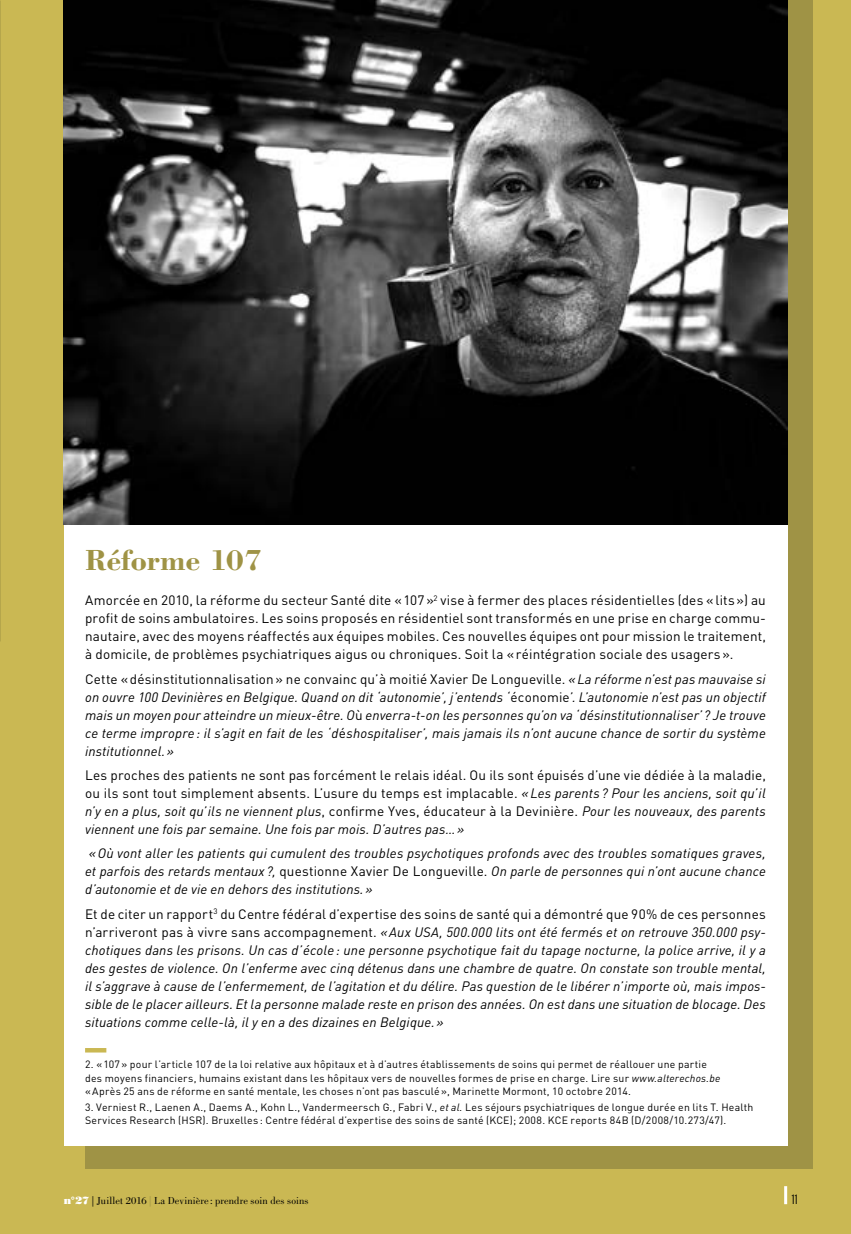
<style>
.page{position:relative;width:851px;height:1234px;background:#fff}
.page>*{position:absolute;margin:0;border:0;box-sizing:border-box;transform-origin:0 0}
.t1{font:700 30px "Bodoni";letter-spacing:-.015em;color:#9f9345}
.t2{font:italic 13.5px/18px "DIN";letter-spacing:.01em;color:#000;text-align:justify}
.t3{font:13.5px/18px "DIN";letter-spacing:.01em;color:#000;text-align:justify}
.t4{font:300 extra-condensed 13.5px "Interstate";color:#000}
.t5{font:10.5px/13.5px "DIN";letter-spacing:.02em;color:#000}
.t6{font:10.5px "Bodoni";letter-spacing:.015em;color:#000}
.s1{font-style:normal}
.s2{font-style:italic}
.s3{font-family:"Bodoni Poster";color:#fff}
.s4{color:#9f9345}
</style>
<div class="page">
<div style="left:0;top:0;width:850px;height:1233px;background:#cab853"></div>
<div style="left:85px;top:0;width:727px;height:1167px;background:#9f9345"></div>
<div style="left:64px;top:524px;width:723px;height:621px;background:#fff"></div>
<div style="left:85px;top:1047px;width:21px;height:5px;background:#cab853"></div>
<img style="left:64px;top:0;width:723px;height:524px">
<hr style="left:784px;top:1185px;width:3px;height:18px;background:#fff">
<h1 class="t1" style="left:85px;top:540px;width:178px">Réforme 107</h1>
<p class="t3" style="left:85px;top:591px;width:682px">Amorcée en 2010, la réforme du secteur Santé dite «107»<sup>2</sup> vise à fermer des places résidentielles (des «lits») au profit de soins ambulatoires. Les soins proposés en résidentiel sont transformés en une prise en charge commu&shy;nautaire, avec des moyens réaffectés aux équipes mobiles. Ces nouvelles équipes ont pour mission le traitement, à domicile, de problèmes psychiatriques aigus ou chroniques. Soit la «réintégration sociale des usagers».</p>
<p class="t2" style="left:85px;top:669px;width:682px"><span class="s1">Cette «désinstitutionnalisation» ne convainc qu’à moitié Xavier De Longueville.</span> «La réforme n’est pas mauvaise si on ouvre 100 Devinières en Belgique. Quand on dit ‘autonomie’, j’entends ‘<span class="s1">économie</span>’. L’autonomie n’est pas un objectif mais un moyen pour atteindre un mieux-être. O<span class="s1">ù</span> enverra-t-on les personnes qu’on va ‘désinstitutionnaliser’ ? Je trouve ce terme impropre : il s’agit en fait de les ‘d<span class="s1">é</span>shospitaliser’, mais jamais ils n’ont aucune chance de sortir du système institutionnel.»</p>
<p class="t3" style="left:85px;top:765px;width:682px">Les proches des patients ne sont pas forcément le relais idéal. Ou ils sont épuisés d’une vie dédiée à la maladie, ou ils sont tout simplement absents. L’usure du temps est implacable. <span class="s2">«Les parents ? Pour les anciens, soit qu’il n’y en a plus, soit qu’ils ne viennent plus</span>, confirme Yves, éducateur à la Devinière. <span class="s2">Pour les nouveaux, des parents viennent une fois par semaine. Une fois par mois. D’autres pas…»</span></p>
<p class="t2" style="left:85px;top:844px;width:682px">«Où vont aller les patients qui cumulent des troubles psychotiques profonds avec des troubles somatiques graves, et parfois des retards mentaux ?, <span class="s1">questionne Xavier De Longueville.</span> On parle de personnes qui n’ont aucune chance d’autonomie et de vie en dehors des institutions.»</p>
<p class="t2" style="left:85px;top:904px;width:682px"><span class="s1">Et de citer un rapport</span><sup>3</sup> <span class="s1">du Centre fédéral d’expertise des soins de santé qui a démontré que 90% de ces personnes n’arriveront pas à vivre sans accompagnement.</span> «Aux USA, 500.000 lits ont été fermés et on retrouve 350.000 psy&shy;chotiques dans les prisons. Un cas d’école : une personne psychotique fait du tapage nocturne, la police arrive, il y a des gestes de violence. On l’enferme avec cinq détenus dans une chambre de quatre. On constate son trouble mental, il s’aggrave à cause de l’enfermement, de l’agitation et du délire. Pas question de le libérer n’importe où, mais impos&shy;sible de le placer ailleurs. Et la personne malade reste en prison des années. On est dans une situation de blocage. Des situations comme celle-là, il y en a des dizaines en Belgique.»</p>
<p class="t5" style="left:85px;top:1057px;width:636px">2. «107» pour l’article 107 de la loi relative aux hôpitaux et à d’autres établissements de soins qui permet de réallouer une partie des moyens financiers, humains existant dans les hôpitaux vers de nouvelles formes de prise en charge. Lire sur <span class="s2">www.alterechos.be </span>«Après 25 ans de réforme en santé mentale, les choses n’ont pas basculé», Marinette Mormont, 10 octobre 2014.</p>
<p class="t5" style="left:85px;top:1099px;width:669px">3. Verniest R., Laenen A., Daems A., Kohn L., Vandermeersch G., Fabri V., <span class="s2">et al.</span> Les séjours psychiatriques de longue durée en lits T. Health<br>Services Research (HSR). Bruxelles: Centre fédéral d’expertise des soins de santé (KCE); 2008. KCE reports 84B (D/2008/10.273/47).</p>
<p class="t6" style="left:64px;top:1194px;width:246px"><span class="s3">n°27</span> | Juillet 2016 <span class="s4">|</span> La Devinière : prendre soin des soins</p>
<p class="t4" style="left:791px;top:1191px;width:7px">11</p>
</div>
